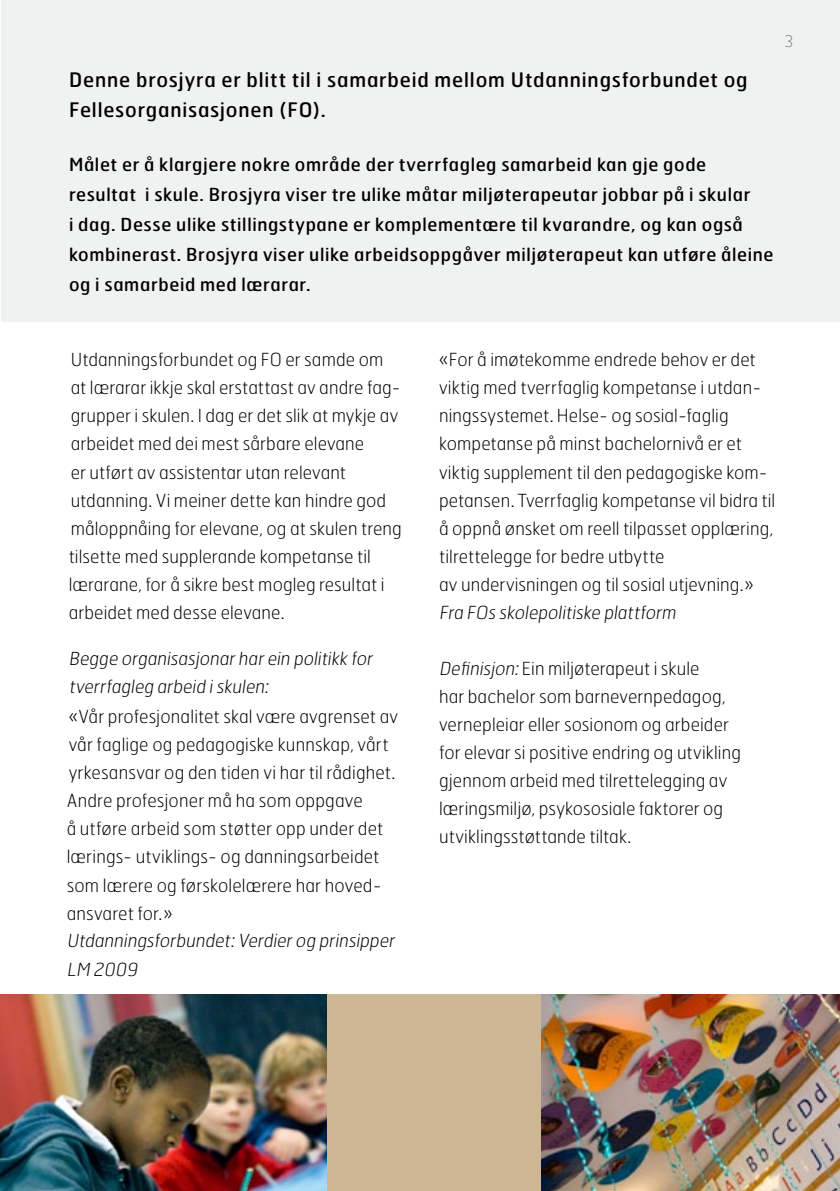
<style>
.page{position:relative;width:840px;height:1191px;background:#fff}
.page>*{position:absolute;margin:0;border:0;box-sizing:border-box;transform-origin:0 0}
.t1{font:20px/30px "Hermes";letter-spacing:.04em;color:#000}
.t2{font:100 18px/28px "Hermes";letter-spacing:.005em;color:#000}
.t3{font:18px/30px "Hermes";letter-spacing:.035em;color:#000}
.t4{font:italic 100 18px/28px "Hermes";color:#000}
.t5{font:100 16px "Hermes";color:#7b7c7e}
.s1{font-style:italic}
</style>
<div class="page">
<div style="left:0;top:0;width:839px;height:321px;background:#f0f1f1"></div>
<img style="left:0;top:994px;width:327px;height:197px">
<div style="left:327px;top:994px;width:214px;height:197px;background:#cdb693"></div>
<img style="left:541px;top:994px;width:298px;height:197px">
<p class="t1" style="left:69px;top:64px;width:679px">Denne brosjyra er blitt til i samarbeid mellom Utdanningsforbundet og<br>Fellesorganisasjonen (FO).</p>
<p class="t3" style="left:69px;top:149px;width:705px">Målet er å klargjere nokre område der tverrfagleg samarbeid kan gje gode resultat i skule. Brosjyra viser tre ulike måtar miljøterapeutar jobbar på i skular<br>i dag. Desse ulike stillingstypane er komplementære til kvarandre, og kan også kombinerast. Brosjyra viser ulike arbeidsoppgåver miljøterapeut kan utføre åleine og i samarbeid med lærarar.</p>
<p class="t5" style="left:784px;top:31px;width:10px">3</p>
<p class="t2" style="left:69px;top:345px;width:334px">Utdanningsforbundet og FO er samde om<br>at lærarar ikkje skal erstattast av andre fag&shy;grupper i skulen. I dag er det slik at mykje av arbeidet med dei mest sårbare elevane<br>er utført av assistentar utan relevant utdanning. Vi meiner dette kan hindre god måloppnåing for elevane, og at skulen treng tilsette med supplerande kompetanse til lærarane, for å sikre best mogleg resultat i arbeidet med desse elevane.</p>
<p class="t2" style="left:69px;top:643px;width:308px">Begge organisasjonarharein politikk for tverrfagleg arbeid iskulen:</p>
<p class="t2" style="left:67px;top:702px;width:333px">«Vår profesjonalitet skal være avgrenset av vår faglige og pedagogiske kunnskap, vårt yrkesansvar og den tiden vi har til rådighet.<br>Andre profesjoner må ha som oppgave<br>å utføre arbeid som støtter opp under det lærings- utviklings- og danningsarbeidet som lærere og førskolelærere har hoved&shy;ansvaret for.»</p>
<p class="t4" style="left:67px;top:926px;width:332px">Utdanningsforbundet:Verdierog prinsipper<br>LM 2009</p>
<p class="t2" style="left:439px;top:345px;width:337px">«For å imøtekomme endrede behov er det viktig med tverrfaglig kompetanse i utdan&shy;ningssystemet. Helse- og sosial-faglig kompetanse på minst bachelornivå er et viktig supplement til den pedagogiske kom&shy;petansen. Tverrfaglig kompetanse vil bidra til å oppnå ønsket om reell tilpasset opplæring, tilrettelegge for bedre utbytte<br>av undervisningen og til sosial utjevning.» Fra FOs skolepolitiske plattform</p>
<p class="t2" style="left:439px;top:653px;width:303px"><span class="s1">Definisjon:</span>Ein miljøterapeut i skule<br>har bachelor som barnevernpedagog, vernepleiar eller sosionom og arbeider for elevar si positive endring og utvikling gjennom arbeid med tilrettelegging av læringsmiljø, psykososiale faktorer og utviklingsstøttande tiltak.</p>
</div>
